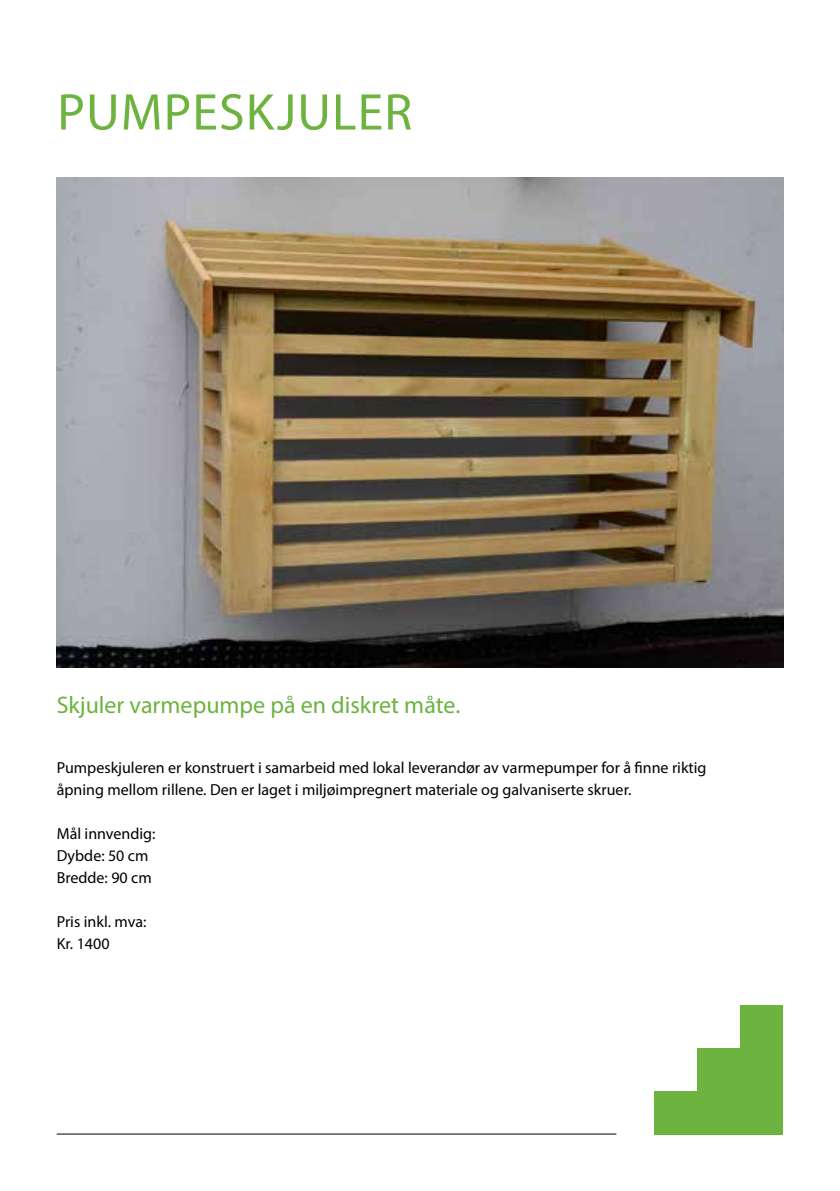
<style>
.page{position:relative;width:840px;height:1191px;background:#fff}
.page>*{position:absolute;margin:0;border:0;box-sizing:border-box;transform-origin:0 0}
.t1{font:52px "Myriad Pro";letter-spacing:.02em;color:#6cb33f}
.t2{font:24px "Myriad Pro";color:#6cb33f}
.t3{font:16px/22px "Myriad Pro";color:#000}
</style>
<div class="page">
<img style="left:57px;top:177px;width:725px;height:491px">
<hr style="left:57px;top:1133px;width:559px;height:1px;background:#000">
<div style="left:654px;top:1091px;width:49px;height:43px;background:#6cb33f"></div>
<div style="left:696px;top:1091px;width:43px;height:43px;background:#6cb33f"></div>
<div style="left:696px;top:1048px;width:69px;height:47px;background:#6cb33f"></div>
<div style="left:727px;top:1091px;width:55px;height:43px;background:#6cb33f"></div>
<div style="left:739px;top:1039px;width:43px;height:56px;background:#6cb33f"></div>
<div style="left:739px;top:1005px;width:43px;height:43px;background:#6cb33f"></div>
<h1 class="t1" style="left:57px;top:80px;width:345px">Pumpeskjuler</h1>
<h2 class="t2" style="left:57px;top:690px;width:405px">Skjuler varmepumpe på en diskret måte.</h2>
<p class="t3" style="left:57px;top:756px;width:651px">Pumpeskjuleren er konstruert i samarbeid med lokal leverandør av varmepumper for å finne riktig åpning mellom rillene. Den er laget i miljøimpregnert materiale og galvaniserte skruer.</p>
<p class="t3" style="left:57px;top:822px;width:100px">Mål innvendig:<br>Dybde: 50 cm<br>Bredde: 90 cm</p>
<p class="t3" style="left:57px;top:910px;width:91px">Pris inkl. mva:<br>Kr. 1400</p>
</div>
